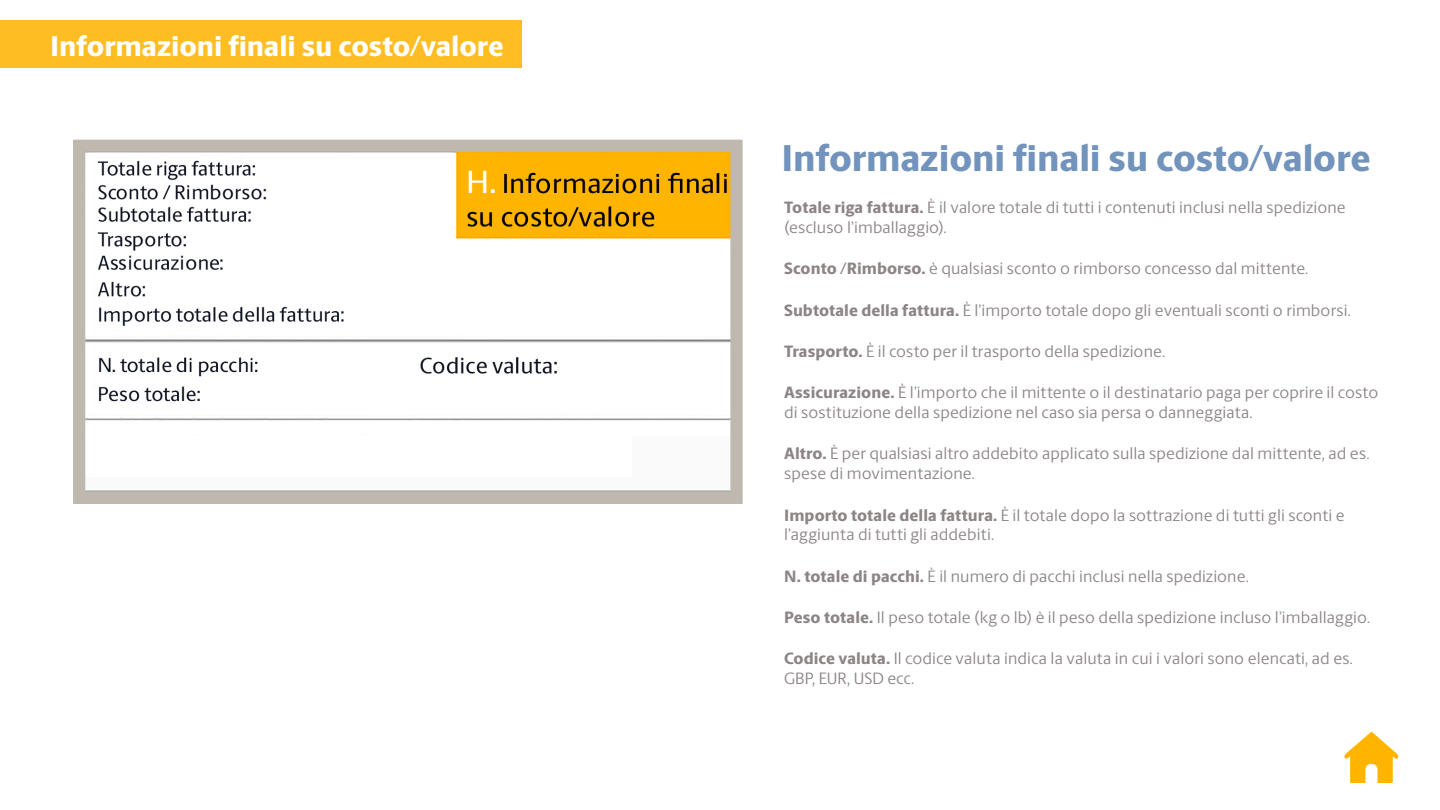
<style>
.page{position:relative;width:1440px;height:810px;background:#fff}
.page>*{position:absolute;margin:0;border:0;box-sizing:border-box;transform-origin:0 0}
.Large_Header{font:800 37.5px "UPS Berlingske Sans";letter-spacing:-.005em;color:#7293bc}
.Large_Header-2{font:800 28.8px "UPS Berlingske Sans";letter-spacing:-.005em;color:#fff}
.Large_Header-3{font:16.5px/19.8px "UPS Berlingske Sans";letter-spacing:.005em;color:#8d8585}
.s1{font-weight:800}
</style>
<div class="page">
<div style="left:0;top:20px;width:521px;height:48px;background:#febd23"></div>
<svg style="left:1344px;top:732px;width:55px;height:51px"></svg>
<img style="left:86px;top:153px;width:643px;height:338px">
<div style="left:73px;top:140px;width:669px;height:364px;border:12px solid #bfb8af"></div>
<p class="Large_Header-2" style="left:50px;top:25px;width:455px">Informazioni finali su costo/valore</p>
<p class="Large_Header" style="left:781px;top:130px;width:590px">Informazioni finali su costo/valore</p>
<p class="Large_Header-3" style="left:784px;top:197px;width:563px"><span class="s1">Totale riga fattura.</span> È il valore totale di tutti i contenuti inclusi nella spedizione (escluso l’imballaggio).</p>
<p class="Large_Header-3" style="left:784px;top:258px;width:526px"><span class="s1">Sconto /Rimborso.</span> è qualsiasi sconto o rimborso concesso dal mittente.</p>
<p class="Large_Header-3" style="left:784px;top:299px;width:568px"><span class="s1">Subtotale della fattura.</span> È l’importo totale dopo gli eventuali sconti o rimborsi.</p>
<p class="Large_Header-3" style="left:784px;top:341px;width:383px"><span class="s1">Trasporto.</span> È il costo per il trasporto della spedizione.</p>
<p class="Large_Header-3" style="left:784px;top:382px;width:596px"><span class="s1">Assicurazione.</span> È l’importo che il mittente o il destinatario paga per coprire il costo di sostituzione della spedizione nel caso sia persa o danneggiata.</p>
<p class="Large_Header-3" style="left:784px;top:443px;width:587px"><span class="s1">Altro.</span> È per qualsiasi altro addebito applicato sulla spedizione dal mittente, ad es. spese di movimentazione.</p>
<p class="Large_Header-3" style="left:784px;top:504px;width:562px"><span class="s1">Importo totale della fattura.</span> È il totale dopo la sottrazione di tutti gli sconti e l’aggiunta di tutti gli addebiti.</p>
<p class="Large_Header-3" style="left:784px;top:566px;width:466px"><span class="s1">N. totale di pacchi.</span> È il numero di pacchi inclusi nella spedizione.</p>
<p class="Large_Header-3" style="left:784px;top:607px;width:587px"><span class="s1">Peso totale.</span> Il peso totale (kg o lb) è il peso della spedizione incluso l’imballaggio.</p>
<p class="Large_Header-3" style="left:784px;top:648px;width:570px"><span class="s1">Codice valuta.</span> Il codice valuta indica la valuta in cui i valori sono elencati, ad es.<br>GBP, EUR, USD ecc.</p>
</div>
